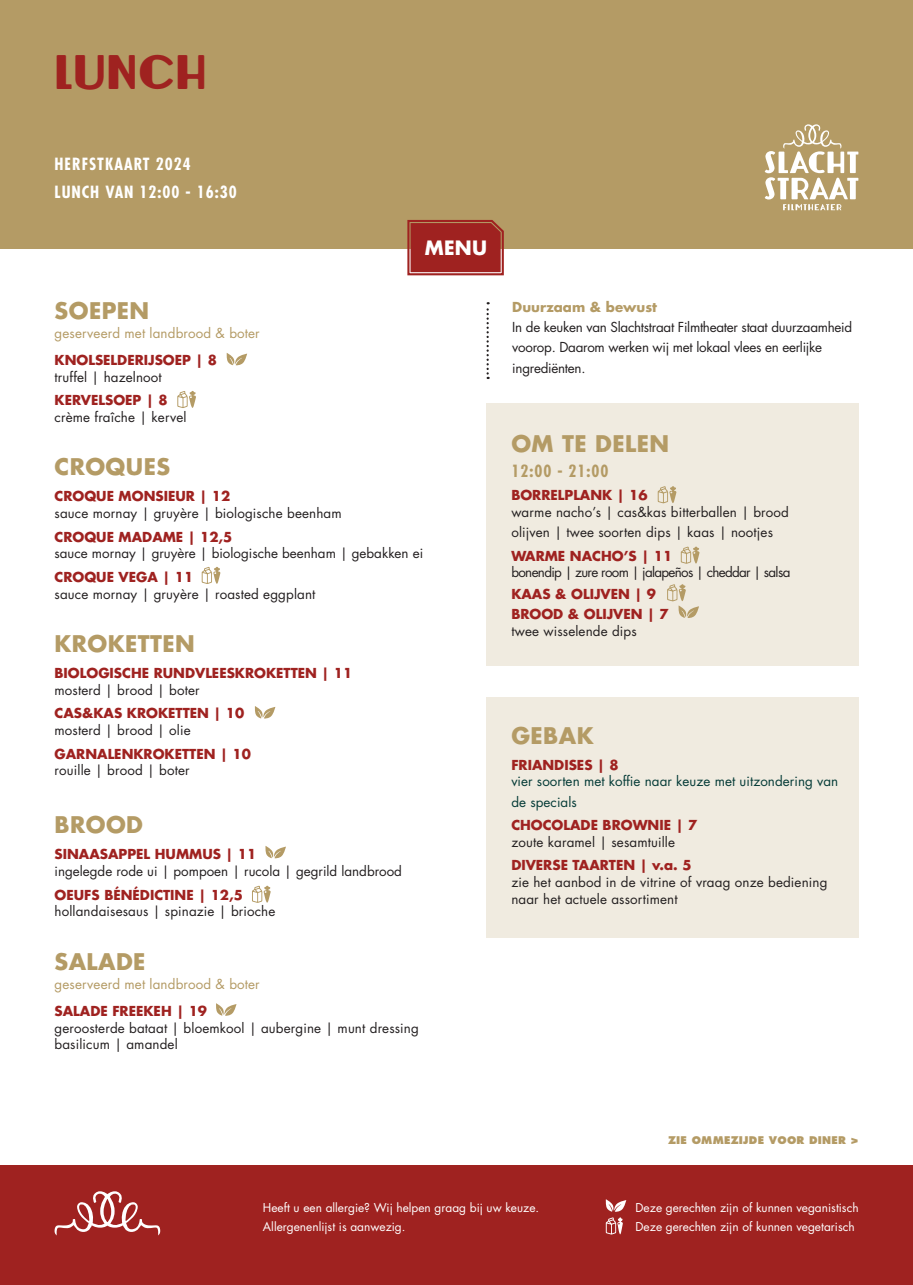
<style>
.page{position:relative;width:913px;height:1285px;background:#fff}
.page>*{position:absolute;margin:0;border:0;box-sizing:border-box;transform-origin:0 0}
.t1{font:38.68px "Lemondrop";letter-spacing:.03em;color:#9f2220}
.t2{font:700 22.4px "Futura Std";letter-spacing:.02em;color:#b49b65}
.t3{font:700 19.25px "Futura Std";color:#fff}
.t4{font:700 condensed 16.45px "Futura Std";letter-spacing:.06em;color:#fff}
.t5{font:700 condensed 16.45px "Futura Std";letter-spacing:.06em;color:#b49b65}
.t6{font:13.47px/16.6px "Futura Std";letter-spacing:.01em;color:#231f20}
.t7{font:700 13.47px/23.6px "Futura Std";color:#9f2220}
.t8{font:13.47px/20.1px "Futura Std";letter-spacing:-.02em;color:#231f20}
.t9{font:13.47px "Futura Std";letter-spacing:.005em;color:#063c38}
.t10{font:13.47px "Futura Std";letter-spacing:.01em;color:#b49b65}
.t11{font:13.47px "Futura Std";letter-spacing:-.05em;color:#231f20}
.t12{font:700 13.47px "Futura Std";color:#b49b65}
.t13{font:11.9px "Futura Std";color:#fff}
.t14{font:800 10.33px "Futura Std";letter-spacing:.02em;color:#b49b65}
.s1{font-weight:400;color:#231f20}
</style>
<div class="page">
<div style="left:0;top:1166px;width:913px;height:119px;background:#9f2220"></div>
<svg style="left:55px;top:1191px;width:105px;height:44px"></svg>
<svg style="left:605px;top:1199px;width:21px;height:35px"></svg>
<div style="left:0;top:0;width:913px;height:248px;background:#b49b65"></div>
<svg style="left:406px;top:220px;width:100px;height:56px"></svg>
<svg style="left:765px;top:124px;width:93px;height:86px"></svg>
<div style="left:486px;top:404px;width:372px;height:262px;background:#f0ebe0"></div>
<div style="left:486px;top:697px;width:372px;height:241px;background:#f0ebe0"></div>
<svg style="left:202px;top:567px;width:19px;height:17px"></svg>
<svg style="left:254px;top:706px;width:21px;height:13px"></svg>
<svg style="left:252px;top:885px;width:19px;height:18px"></svg>
<svg style="left:658px;top:486px;width:18px;height:17px"></svg>
<svg style="left:667px;top:584px;width:32px;height:34px"></svg>
<svg style="left:265px;top:846px;width:21px;height:12px"></svg>
<svg style="left:226px;top:353px;width:21px;height:13px"></svg>
<svg style="left:681px;top:546px;width:19px;height:18px"></svg>
<svg style="left:177px;top:391px;width:19px;height:17px"></svg>
<svg style="left:486px;top:302px;width:3px;height:77px"></svg>
<svg style="left:216px;top:1003px;width:20px;height:13px"></svg>
<p class="t1" style="left:55px;top:45px;width:153px">LUNCH</p>
<p class="t4" style="left:55px;top:153px;width:138px">HERFSTKAART 2024</p>
<p class="t4" style="left:55px;top:182px;width:184px">LUNCH VAN 12:00 - 16:30</p>
<p class="t3" style="left:425px;top:235px;width:64px">MENU</p>
<p class="t2" style="left:55px;top:295px;width:96px">SOEPEN</p>
<p class="t10" style="left:55px;top:324px;width:207px">geserveerd met landbrood &amp; boter</p>
<p class="t7" style="left:55px;top:348px;width:164px">KNOLSELDERIJSOEP | 8</p>
<p class="t6" style="left:55px;top:368px;width:109px">truffel | hazelnoot</p>
<p class="t7" style="left:55px;top:388px;width:114px">KERVELSOEP | 8</p>
<p class="t6" style="left:55px;top:409px;width:134px">crème fraîche | kervel</p>
<p class="t2" style="left:55px;top:452px;width:117px">CROQUES</p>
<p class="t7" style="left:55px;top:484px;width:177px">CROQUE MONSIEUR | 12</p>
<p class="t6" style="left:55px;top:505px;width:289px">sauce mornay | gruyère | biologische beenham</p>
<p class="t7" style="left:55px;top:525px;width:179px">CROQUE MADAME | 12,5</p>
<p class="t6" style="left:55px;top:545px;width:370px">sauce mornay | gruyère | biologische beenham | gebakken ei</p>
<p class="t7" style="left:55px;top:565px;width:140px">CROQUE VEGA | 11</p>
<p class="t6" style="left:55px;top:585px;width:262px">sauce mornay | gruyère | roasted eggplant</p>
<p class="t2" style="left:55px;top:629px;width:142px">KROKETTEN</p>
<p class="t7" style="left:55px;top:661px;width:299px">BIOLOGISCHE RUNDVLEESKROKETTEN | 11</p>
<p class="t6" style="left:55px;top:682px;width:147px">mosterd | brood | boter</p>
<p class="t7" style="left:55px;top:701px;width:191px">CAS&amp;KAS KROKETTEN | 10</p>
<p class="t7" style="left:55px;top:718px;width:198px"><span class="s1">mosterd | brood | olie<br></span>GARNALENKROKETTEN | 10</p>
<p class="t6" style="left:55px;top:762px;width:136px">rouille | brood | boter</p>
<p class="t2" style="left:55px;top:810px;width:90px">BROOD</p>
<p class="t7" style="left:55px;top:842px;width:203px">SINAASAPPEL HUMMUS | 11</p>
<p class="t6" style="left:55px;top:863px;width:349px">ingelegde rode ui | pompoen | rucola | gegrild landbrood</p>
<p class="t7" style="left:55px;top:882px;width:190px">OEUFS BÉNÉDICTINE | 12,5</p>
<p class="t6" style="left:55px;top:903px;width:222px">hollandaisesaus | spinazie | brioche</p>
<p class="t2" style="left:55px;top:946px;width:92px">SALADE</p>
<p class="t10" style="left:55px;top:975px;width:207px">geserveerd met landbrood &amp; boter</p>
<p class="t7" style="left:55px;top:999px;width:154px">SALADE FREEKEH | 19</p>
<p class="t6" style="left:55px;top:1019px;width:366px">geroosterde bataat | bloemkool | aubergine | munt dressing basilicum | amandel</p>
<p class="t12" style="left:512px;top:298px;width:146px">Duurzaam &amp; bewust</p>
<p class="t8" style="left:512px;top:317px;width:341px">In de keuken van Slachtstraat Filmtheater staat duurzaamheid voorop. Daarom werken wij met lokaal vlees en eerlijke</p>
<p class="t8" style="left:512px;top:358px;width:75px">ingrediënten.</p>
<p class="t2" style="left:511px;top:428px;width:159px">OM TE DELEN</p>
<p class="t5" style="left:511px;top:460px;width:99px">12:00 - 21:00</p>
<p class="t7" style="left:511px;top:483px;width:138px">BORRELPLANK | 16</p>
<p class="t6" style="left:511px;top:504px;width:279px">warme nacho’s | cas&amp;kas bitterballen | brood</p>
<p class="t6" style="left:511px;top:524px;width:263px">olijven | twee soorten dips | kaas | nootjes</p>
<p class="t7" style="left:511px;top:543px;width:162px">WARME NACHO’S | 11</p>
<p class="t11" style="left:511px;top:564px;width:280px">bonendip | zure room | jalapeños | cheddar | salsa</p>
<p class="t7" style="left:511px;top:582px;width:146px">KAAS &amp; OLIJVEN | 9</p>
<p class="t7" style="left:511px;top:602px;width:159px">BROOD &amp; OLIJVEN | 7</p>
<p class="t6" style="left:511px;top:623px;width:127px">twee wisselende dips</p>
<p class="t2" style="left:511px;top:720px;width:84px">GEBAK</p>
<p class="t7" style="left:511px;top:753px;width:109px">FRIANDISES | 8</p>
<p class="t9" style="left:511px;top:773px;width:328px">vier soorten met koffie naar keuze met uitzondering van</p>
<p class="t9" style="left:511px;top:793px;width:67px">de specials</p>
<p class="t7" style="left:511px;top:813px;width:187px">CHOCOLADE BROWNIE | 7</p>
<p class="t6" style="left:511px;top:834px;width:165px">zoute karamel | sesamtuille</p>
<p class="t7" style="left:511px;top:853px;width:182px">DIVERSE TAARTEN | v.a. 5</p>
<p class="t6" style="left:511px;top:874px;width:318px">zie het aanbod in de vitrine of vraag onze bediening naar het actuele assortiment</p>
<p class="t14" style="left:668px;top:1133px;width:192px">ZIE OMMEZIJDE VOOR DINER &gt;</p>
<p class="t13" style="left:263px;top:1199px;width:278px">Heeft u een allergie? Wij helpen graag bij uw keuze.</p>
<p class="t13" style="left:263px;top:1219px;width:144px">Allergenenlijst is aanwezig.</p>
<p class="t13" style="left:635px;top:1200px;width:225px">Deze gerechten zijn of kunnen veganistisch</p>
<p class="t13" style="left:635px;top:1219px;width:221px">Deze gerechten zijn of kunnen vegetarisch</p>
</div>
